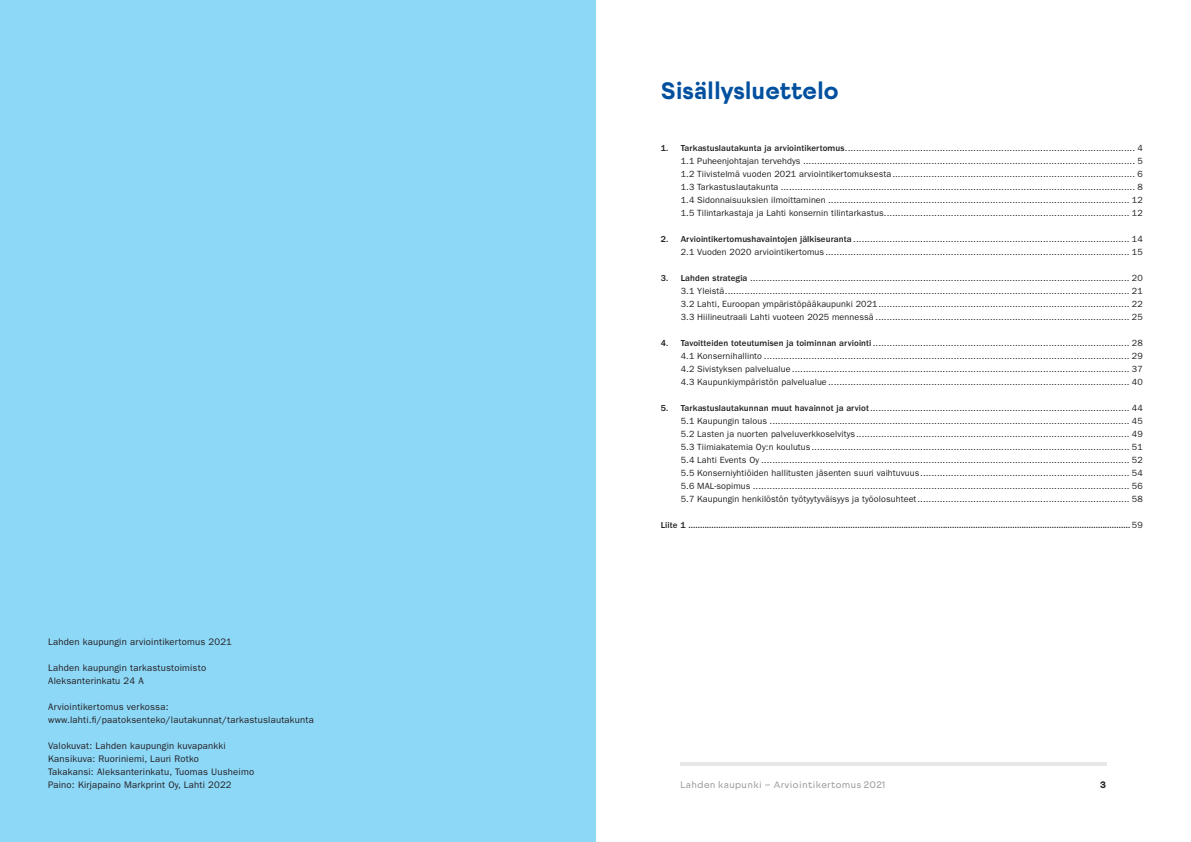
<style>
.page{position:relative;width:1191px;height:842px;background:#fff}
.page>*{position:absolute;margin:0;border:0;box-sizing:border-box;transform-origin:0 0}
.iso_otsikko{font:700 24px "Lahti Sans";letter-spacing:-.005em;color:#01509f}
.UUSI_leipis{font:9.5px "ITC Franklin Gothic Std";letter-spacing:.02em;color:#231f20}
.t1{font:9.5px "Lahti Sans";letter-spacing:.04em;color:#939598}
.t2{font:700 9.5px "Lahti Sans";color:#231f20}
.UUSI_SISLU{font:9px "ITC Franklin Gothic Std";letter-spacing:.01em;color:#231f20}
.UUSI_SISLU-2{font:500 9px "ITC Franklin Gothic Std";letter-spacing:.01em;color:#231f20}
.s1{font-weight:500}
.s2{font-weight:400}
</style>
<div class="page">
<hr style="left:680px;top:762px;width:426px;height:3px;background:#e6e7e9">
<div style="left:0;top:0;width:595px;height:842px;background:#8dd7f7"></div>
<p class="iso_otsikko" style="left:660px;top:76px;width:179px">Sisällysluettelo</p>
<p class="UUSI_SISLU" style="left:660px;top:143px;width:483px"><span class="s1">1. Tarkastuslautakunta ja arviointikertomus</span>........................................................................................................ 4</p>
<p class="UUSI_SISLU" style="left:680px;top:156px;width:463px">1.1 Puheenjohtajan tervehdys ....................................................................................................................... 5</p>
<p class="UUSI_SISLU" style="left:680px;top:169px;width:463px">1.2 Tiivistelmä vuoden 2021 arviointikertomuksesta....................................................................................... 6</p>
<p class="UUSI_SISLU" style="left:680px;top:182px;width:463px">1.3 Tarkastuslautakunta ............................................................................................................................... 8</p>
<p class="UUSI_SISLU" style="left:680px;top:195px;width:463px">1.4 Sidonnaisuuksien ilmoittaminen ............................................................................................................ 12</p>
<p class="UUSI_SISLU" style="left:680px;top:208px;width:463px">1.5 Tilintarkastaja ja Lahti konsernin tilintarkastus........................................................................................ 12</p>
<p class="UUSI_SISLU" style="left:660px;top:234px;width:483px"><span class="s1">2. Arviointikertomushavaintojen jälkiseuranta</span> ................................................................................................... 14</p>
<p class="UUSI_SISLU" style="left:680px;top:247px;width:463px">2.1 Vuoden 2020 arviointikertomus............................................................................................................. 15</p>
<p class="UUSI_SISLU" style="left:660px;top:273px;width:483px"><span class="s1">3. Lahden strategia</span> ........................................................................................................................................ 20</p>
<p class="UUSI_SISLU" style="left:680px;top:286px;width:463px">3.1 Yleistä................................................................................................................................................. 21</p>
<p class="UUSI_SISLU" style="left:680px;top:299px;width:463px">3.2 Lahti, Euroopan ympäristöpääkaupunki 2021.......................................................................................... 22</p>
<p class="UUSI_SISLU" style="left:680px;top:312px;width:463px">3.3 Hiilineutraali Lahti vuoteen 2025 mennessä ........................................................................................... 25</p>
<p class="UUSI_SISLU" style="left:660px;top:338px;width:483px"><span class="s1">4. Tavoitteiden toteutumisen ja toiminnan arviointi</span> ............................................................................................ 28</p>
<p class="UUSI_SISLU" style="left:680px;top:351px;width:463px">4.1 Konsernihallinto ................................................................................................................................... 29</p>
<p class="UUSI_SISLU" style="left:680px;top:364px;width:463px">4.2 Sivistyksen palvelualue ......................................................................................................................... 37</p>
<p class="UUSI_SISLU" style="left:680px;top:377px;width:463px">4.3 Kaupunkiympäristön palvelualue ............................................................................................................ 40</p>
<p class="UUSI_SISLU" style="left:660px;top:403px;width:483px"><span class="s1">5. Tarkastuslautakunnan muut havainnot ja arviot</span>............................................................................................. 44</p>
<p class="UUSI_SISLU" style="left:680px;top:416px;width:463px">5.1 Kaupungin talous ................................................................................................................................. 45</p>
<p class="UUSI_SISLU" style="left:680px;top:429px;width:463px">5.2 Lasten ja nuorten palveluverkkoselvitys.................................................................................................. 49</p>
<p class="UUSI_SISLU" style="left:680px;top:442px;width:463px">5.3 Tiimiakatemia Oy:n koulutus.................................................................................................................. 51</p>
<p class="UUSI_SISLU" style="left:680px;top:455px;width:463px">5.4 Lahti Events Oy .................................................................................................................................... 52</p>
<p class="UUSI_SISLU" style="left:680px;top:468px;width:463px">5.5 Konserniyhtiöiden hallitusten jäsenten suuri vaihtuvuus........................................................................... 54</p>
<p class="UUSI_SISLU" style="left:680px;top:481px;width:463px">5.6 MAL-sopimus ....................................................................................................................................... 56</p>
<p class="UUSI_SISLU" style="left:680px;top:494px;width:463px">5.7 Kaupungin henkilöstön työtyytyväisyys ja työolosuhteet............................................................................ 58</p>
<p class="UUSI_SISLU-2" style="left:660px;top:520px;width:483px">Liite 1 ............................................................................................................................................................................................... <span class="s2">59</span></p>
<p class="UUSI_leipis" style="left:48px;top:637px;width:185px">Lahden kaupungin arviointikertomus 2021</p>
<p class="UUSI_leipis" style="left:48px;top:663px;width:159px">Lahden kaupungin tarkastustoimisto</p>
<p class="UUSI_leipis" style="left:48px;top:676px;width:97px">Aleksanterinkatu 24 A</p>
<p class="UUSI_leipis" style="left:48px;top:702px;width:122px">Arviointikertomus verkossa:</p>
<p class="UUSI_leipis" style="left:48px;top:715px;width:267px">www.lahti.fi/paatoksenteko/lautakunnat/tarkastuslautakunta</p>
<p class="UUSI_leipis" style="left:48px;top:741px;width:179px">Valokuvat: Lahden kaupungin kuvapankki</p>
<p class="UUSI_leipis" style="left:48px;top:754px;width:152px">Kansikuva: Ruoriniemi, Lauri Rotko</p>
<p class="UUSI_leipis" style="left:48px;top:767px;width:207px">Takakansi: Aleksanterinkatu, Tuomas Uusheimo</p>
<p class="UUSI_leipis" style="left:48px;top:780px;width:185px">Paino: Kirjapaino Markprint Oy, Lahti 2022</p>
<p class="t2" style="left:85px;top:779px;width:7px">2</p>
<p class="t1" style="left:680px;top:779px;width:207px">Lahden kaupunki – Arviointikertomus 2021</p>
<p class="t2" style="left:1100px;top:779px;width:7px">3</p>
</div>
